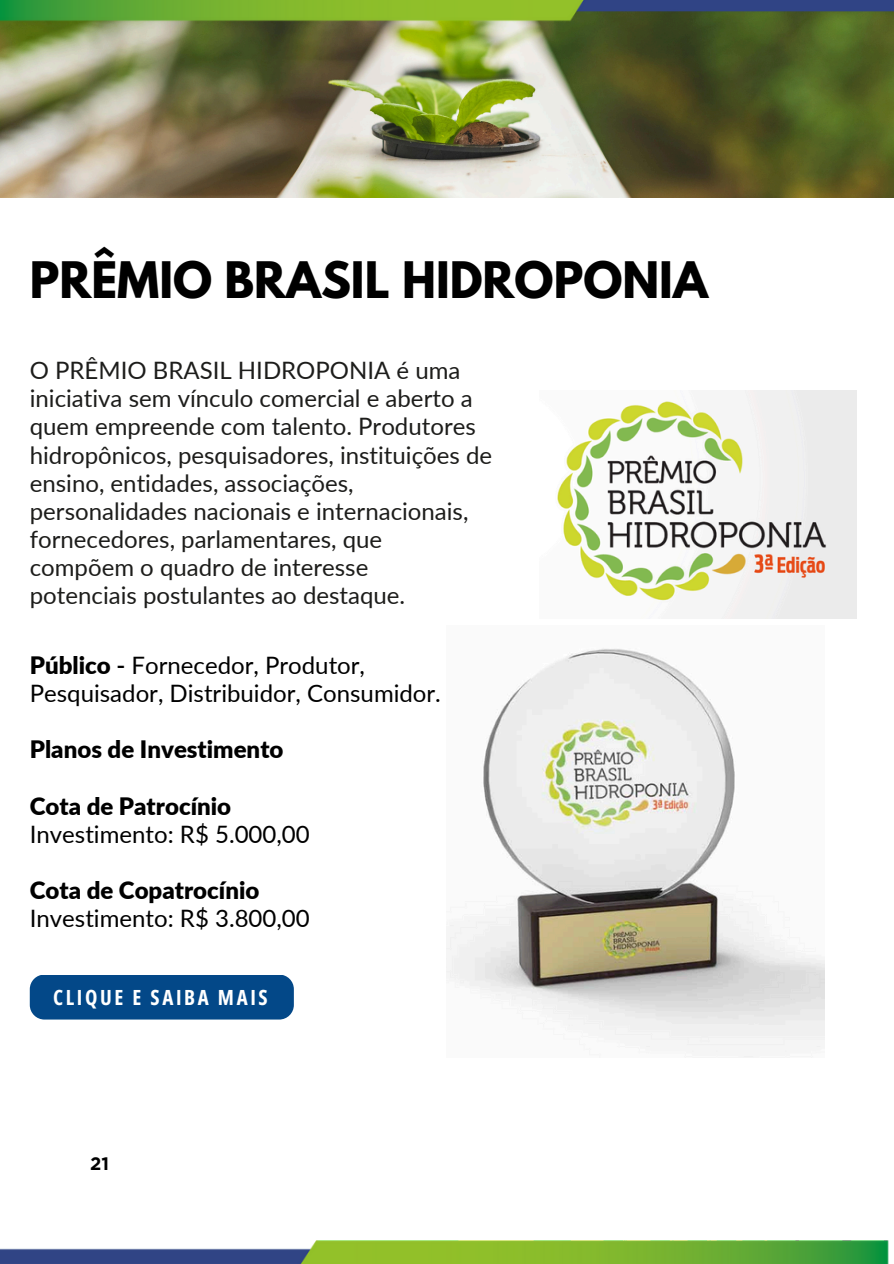
<style>
.page{position:relative;width:894px;height:1264px;background:#fff}
.page>*{position:absolute;margin:0;border:0;box-sizing:border-box;transform-origin:0 0}
.t1{font:700 44.55px "League Spartan";color:#000}
.t2{font:24px/28.2px "Lato";color:#1d1d1b}
.t3{font:24px/28.2px "Lato";color:#000}
.t4{font:900 24px "Lato";color:#000}
.t5{font:700 20.85px "Open Sans Condensed";letter-spacing:.13em;color:#fff}
.t6{font:700 18px "Gotham";color:#000}
.s1{font-weight:900}
.s2{font-weight:700}
</style>
<div class="page">
<img style="left:446px;top:648px;width:377px;height:409px">
<img style="left:557px;top:391px;width:299px;height:227px">
<div style="left:30px;top:974px;width:264px;height:45px;background:#034888;border-radius:15px"></div>
<img style="left:0;top:1240px;width:889px;height:23px">
<img style="left:0;top:26px;width:893px;height:172px">
<img style="left:0;top:0;width:893px;height:26px">
<p class="t1" style="left:30px;top:258px;width:679px">PRÊMIO BRASIL HIDROPONIA</p>
<p class="t2" style="left:30px;top:356px;width:463px">O PRÊMIO BRASIL HIDROPONIA é uma iniciativa sem vínculo comercial e aberto a quem empreende com talento. Produtores hidropônicos, pesquisadores, instituições de ensino, entidades, associações, personalidades nacionais e internacionais, fornecedores, parlamentares, que compõem o quadro de interesse<br>potenciais postulantes ao destaque.</p>
<h3 class="t3" style="left:30px;top:650px;width:412px"><span class="s1">Público</span> <span class="s2">-</span> Fornecedor, Produtor,<br>Pesquisador, Distribuidor, Consumidor.</h3>
<h2 class="t4" style="left:30px;top:734px;width:255px">Planos de Investimento</h2>
<h3 class="t3" style="left:30px;top:791px;width:281px"><span class="s1">Cota de Patrocínio<br></span>Investimento: R$ 5.000,00</h3>
<h3 class="t3" style="left:30px;top:875px;width:281px"><span class="s1">Cota de Copatrocínio<br></span>Investimento: R$ 3.800,00</h3>
<p class="t5" style="left:53px;top:982px;width:216px">CLIQUE E SAIBA MAIS</p>
<p class="t6" style="left:90px;top:1152px;width:20px">21</p>
</div>
